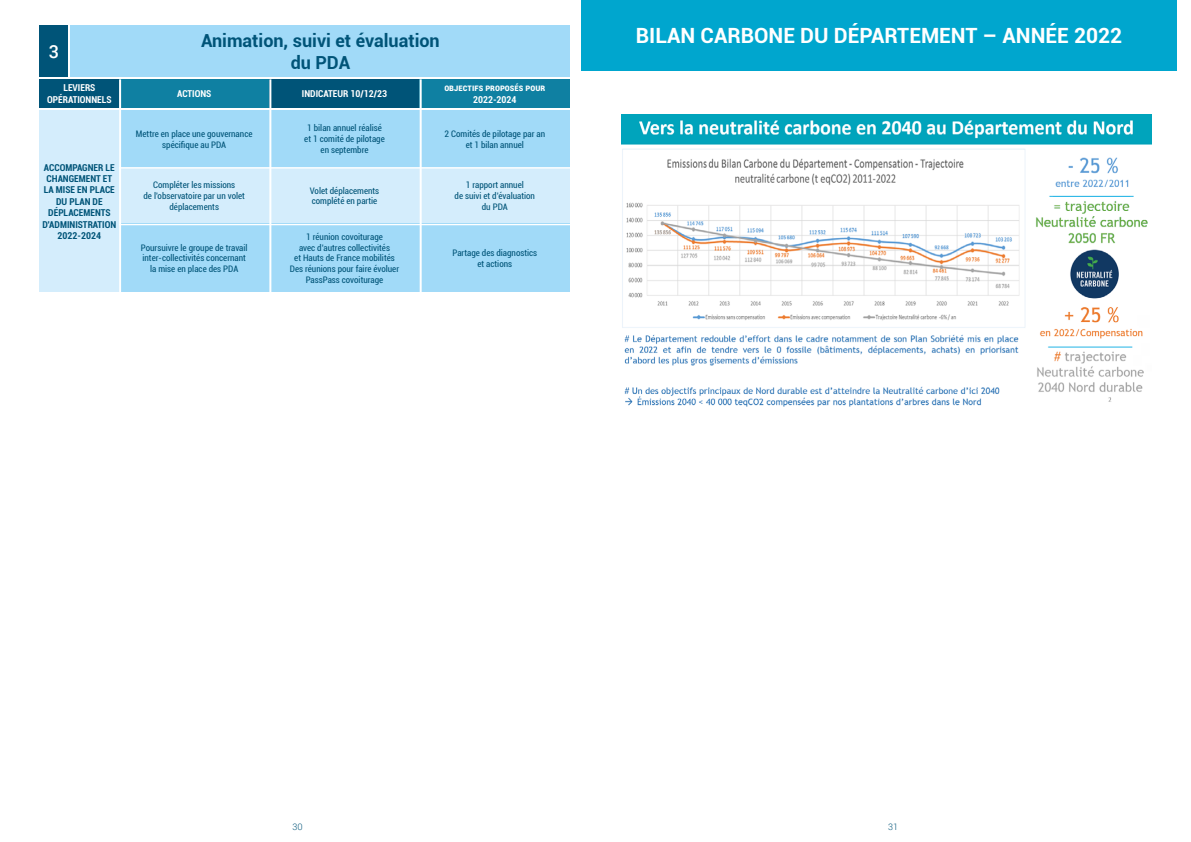
<style>
.page{position:relative;width:1191px;height:842px;background:#fff}
.page>*{position:absolute;margin:0;border:0;box-sizing:border-box;transform-origin:0 0}
.t1{font:700 21px "Roboto";color:#fff}
.t2{font:700 18px "Roboto";color:#005478}
.t3{font:500 18px "Roboto";color:#fff}
.t4{font:700 condensed 9.5px/11.4px "Roboto";color:#005478;text-align:center}
.t5{font:700 condensed 9.5px/11.4px "Roboto";color:#fff;text-align:center}
.t6{font:condensed 9px/10.8px "Roboto";color:#005478;text-align:center}
.t7{font:300 9px "Roboto";color:#005478}
</style>
<div class="page">
<div style="left:581px;top:0;width:595px;height:71px;background:#00a6ce"></div>
<img style="left:621px;top:115px;width:530px;height:292px">
<div style="left:71px;top:26px;width:499px;height:51px;background:#a1daf8"></div>
<div style="left:40px;top:26px;width:28px;height:51px;background:#005478"></div>
<div style="left:40px;top:111px;width:79px;height:181px;background:#d4edfc"></div>
<div style="left:119px;top:111px;width:150px;height:56px;background:#a1daf8"></div>
<div style="left:119px;top:167px;width:150px;height:57px;background:#d4edfc"></div>
<div style="left:269px;top:111px;width:151px;height:56px;background:#a1daf8"></div>
<div style="left:269px;top:167px;width:151px;height:57px;background:#d4edfc"></div>
<div style="left:420px;top:111px;width:150px;height:56px;background:#a1daf8"></div>
<div style="left:420px;top:167px;width:150px;height:57px;background:#d4edfc"></div>
<div style="left:40px;top:79px;width:79px;height:29px;background:#005478"></div>
<div style="left:119px;top:79px;width:150px;height:29px;background:#0f80a2"></div>
<div style="left:269px;top:79px;width:151px;height:29px;background:#005478"></div>
<div style="left:420px;top:79px;width:150px;height:29px;background:#0f80a2"></div>
<div style="left:119px;top:224px;width:150px;height:68px;background:#a1daf8"></div>
<div style="left:269px;top:224px;width:151px;height:68px;background:#a1daf8"></div>
<div style="left:420px;top:224px;width:150px;height:68px;background:#a1daf8"></div>
<hr style="left:119px;top:79px;width:2px;height:230px;background:#fff">
<hr style="left:269px;top:79px;width:2px;height:230px;background:#fff">
<hr style="left:420px;top:79px;width:2px;height:230px;background:#fff">
<hr style="left:119px;top:167px;width:454px;height:2px;background:#fff">
<hr style="left:119px;top:224px;width:454px;height:1px;background:#fff">
<h2 class="t3" style="left:49px;top:39px;width:12px">3</h2>
<h2 class="t2" style="left:201px;top:28px;width:240px">Animation, suivi et évaluation</h2>
<h1 class="t1" style="left:636px;top:21px;width:488px">BILAN CARBONE DU DÉPARTEMENT – ANNÉE 2022</h1>
<h2 class="t2" style="left:291px;top:49px;width:61px">du PDA</h2>
<p class="t5" style="left:47px;top:82px;width:66px">LEVIERS<br>OPÉRATIONNELS</p>
<p class="t5" style="left:177px;top:88px;width:36px">ACTIONS</p>
<p class="t5" style="left:302px;top:88px;width:87px">INDICATEUR 10/12/23</p>
<p class="t5" style="left:444px;top:82px;width:102px">Objectifs proposés pour<br>2022-2024</p>
<p class="t4" style="left:42px;top:161px;width:75px">ACCOMPAGNER LE<br>CHANGEMENT ET<br>LA MISE EN PLACE<br>DU PLAN DE<br>DÉPLACEMENTS<br>D'ADMINISTRATION<br>2022-2024</p>
<p class="t6" style="left:136px;top:128px;width:118px">Mettre en place une gouvernance spécifique au PDA</p>
<p class="t6" style="left:143px;top:179px;width:103px">Compléter les missions<br>de l'observatoire par un volet déplacements</p>
<p class="t6" style="left:304px;top:123px;width:82px">1 bilan annuel réalisé et 1 comité de pilotage en septembre</p>
<p class="t6" style="left:310px;top:185px;width:71px;text-align:left">Volet déplacements complété en partie</p>
<p class="t6" style="left:141px;top:242px;width:108px">Poursuivre le groupe de travail inter-collectivités concernant la mise en place des PDA</p>
<p class="t6" style="left:290px;top:231px;width:111px">1 réunion covoiturage<br>avec d’autres collectivités<br>et Hauts de France mobilités<br>Des réunions pour faire évoluer<br>PassPass covoiturage</p>
<p class="t6" style="left:444px;top:128px;width:102px">2 Comités de pilotage par an et 1 bilan annuel</p>
<p class="t6" style="left:454px;top:179px;width:82px">1 rapport annuel<br>de suivi et d’évaluation du PDA</p>
<p class="t6" style="left:452px;top:247px;width:86px">Partage des diagnostics et actions</p>
<p class="t7" style="left:293px;top:820px;width:12px">30</p>
<p class="t7" style="left:888px;top:820px;width:11px">31</p>
</div>
